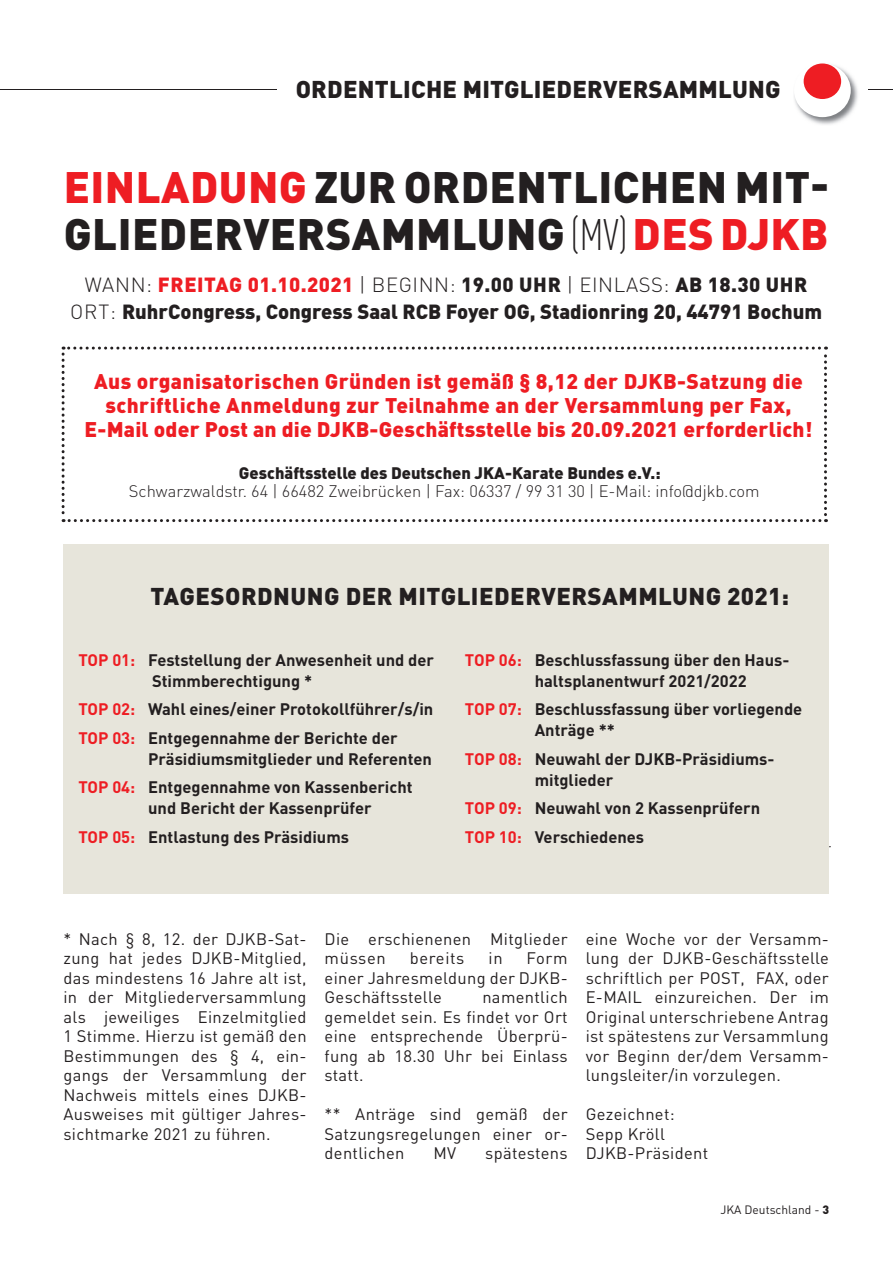
<style>
.page{position:relative;width:893px;height:1263px;background:#fff}
.page>*{position:absolute;margin:0;border:0;box-sizing:border-box;transform-origin:0 0}
.t1{font:900 43.5px/46.5px "DIN Pro";letter-spacing:.01em;color:#231f20}
.t2{font:900 24px "DIN Pro";letter-spacing:.01em;color:#231f20}
.t3{font:900 21px/24px "DIN Pro";letter-spacing:.02em;color:#ee1d23;text-align:center}
.t4{font:900 20.25px/27px "DIN Pro";color:#231f20;text-align:center}
.t5{font:16.5px/19.5px "DIN Pro";letter-spacing:.02em;color:#231f20;text-align:justify}
.t6{font:700 16.5px/21px "DIN Pro";color:#231f20}
.t7{font:300 16.5px "DIN Pro";color:#231f20}
.t8{font:900 16.5px "DIN Pro";color:#231f20}
.t9{font:16.5px "DIN Pro";letter-spacing:.04em;color:#231f20}
.t10{font:12px "DIN Pro";color:#231f20}
.s1{color:#ee1d23}
.s2{font-family:"DIN Cond";font-weight:300}
.s3{font-weight:300}
.s4{font-weight:900}
</style>
<div class="page">
<hr style="left:0;top:89px;width:893px;height:1px;background:#231f20">
<div style="left:779px;top:55px;width:88px;height:70px;background:#fff"></div>
<img style="left:794px;top:65px;width:64px;height:60px">
<div style="left:794px;top:63px;width:57px;height:54px;background:#fff;border-radius:50%"></div>
<div style="left:804px;top:63px;width:37px;height:36px;background:#ee1d23;border-radius:50%"></div>
<div style="left:277px;top:72px;width:512px;height:34px;background:#fff"></div>
<div style="left:63px;top:544px;width:766px;height:350px;background:#e7e5db"></div>
<svg style="left:62px;top:347px;width:765px;height:175px"></svg>
<h2 class="t2" style="left:296px;top:73px;width:486px">ORDENTLICHE MITGLIEDERVERSAMMLUNG</h2>
<h2 class="t2" style="left:515px;top:73px;width:267px">BERND HINSCHBERGER</h2>
<h1 class="t1" style="left:64px;top:163px;width:767px"><span class="s1">EINLADUNG</span> ZUR ORDENTLICHEN MIT-<br>GLIEDERVERSAMMLUNG <span class="s2">(MV)</span> <span class="s1">DES DJKB</span></h1>
<p class="t4" style="left:70px;top:270px;width:753px"><span class="s3">WANN:</span> <span class="s1">FREITAG 01.10.2021</span> <span class="s3">| BEGINN:</span> 19.00 UHR <span class="s3">| EINLASS:</span> AB 18.30 UHR<br><span class="s3">ORT:</span> RuhrCongress, Congress Saal RCB Foyer OG, Stadionring 20, 44791 Bochum</p>
<p class="t3" style="left:85px;top:368px;width:729px">Aus organisatorischen Gründen ist gemäß § 8,12 der DJKB-Satzung die schriftliche Anmeldung zur Teilnahme an der Versammlung per Fax,<br>E-Mail oder Post an die DJKB-Geschäftsstelle bis 20.09.2021 erforderlich!</p>
<p class="t8" style="left:239px;top:461px;width:423px">Geschäftsstelle des Deutschen JKA-Karate Bundes e.V.:</p>
<p class="t7" style="left:129px;top:480px;width:632px">Schwarzwaldstr. 64 | 66482 Zweibrücken | Fax: 06337 / 99 31 30 | E-Mail: info@djkb.com</p>
<h2 class="t2" style="left:150px;top:580px;width:640px">TAGESORDNUNG DER MITGLIEDERVERSAMMLUNG 2021:</h2>
<p class="t6" style="left:152px;top:648px;width:284px;text-indent:-74px"><span class="s1">TOP 01:</span> Feststellung der Anwesenheit und der<br>Stimmberechtigung *</p>
<p class="t6" style="left:78px;top:694px;width:356px;line-height:28.5px"><span class="s1">TOP 02:</span> Wahl eines/einer Protokollführer/s/in<br><span class="s1">TOP 03:</span> Entgegennahme der Berichte der</p>
<p class="t6" style="left:78px;top:744px;width:355px;line-height:28.5px;text-indent:70px">Präsidiumsmitglieder und Referenten<br><span class="s1">TOP 04:</span> Entgegennahme von Kassenbericht</p>
<p class="t6" style="left:78px;top:793px;width:295px;line-height:28.5px;text-indent:70px">und Bericht der Kassenprüfer<br><span class="s1">TOP 05:</span> Entlastung des Präsidiums</p>
<p class="t6" style="left:535px;top:648px;width:256px;text-indent:-70px"><span class="s1">TOP 06:</span> Beschlussfassung über den Haus&shy;haltsplanentwurf 2021/2022</p>
<p class="t6" style="left:535px;top:698px;width:269px;text-indent:-70px"><span class="s1">TOP 07:</span> Beschlussfassung über vorliegende<br>Anträge **</p>
<p class="t6" style="left:535px;top:747px;width:241px;text-indent:-70px"><span class="s1">TOP 08:</span> Neuwahl der DJKB-Präsidiums&shy;mitglieder</p>
<p class="t6" style="left:465px;top:793px;width:297px;line-height:28.5px"><span class="s1">TOP 09:</span> Neuwahl von 2 Kassenprüfern<br><span class="s1">TOP 10:</span> Verschiedenes</p>
<p class="t5" style="left:63px;top:928px;width:245px">* Nach § 8, 12. der DJKB-Sat&shy;zung hat jedes DJKB-Mitglied, das mindestens 16 Jahre alt ist, in der Mitgliederversammlung als jeweiliges Einzelmitglied 1 Stimme. Hierzu ist gemäß den Bestimmungen des § 4, ein&shy;gangs der Versammlung der Nachweis mittels eines DJKB-Ausweises mit gültiger Jahres&shy;sichtmarke 2021 zu führen.</p>
<p class="t5" style="left:325px;top:928px;width:245px">Die erschienenen Mitglieder müssen</p>
<p class="t9" style="left:410px;top:947px;width:56px">bereits</p>
<p class="t5" style="left:488px;top:948px;width:16px">in</p>
<p class="t5" style="left:325px;top:948px;width:245px;text-indent:202px">Form einer Jahresmeldung der DJKB-Geschäftsstelle</p>
<p class="t5" style="left:325px;top:987px;width:245px;text-indent:158px">namentlich gemeldet sein. Es findet vor Ort eine entsprechende Überprü&shy;fung ab 18.30 Uhr bei Einlass statt.</p>
<p class="t5" style="left:325px;top:1104px;width:245px">** Anträge sind gemäß der Satzungsregelungen einer or&shy;dentlichen</p>
<p class="t5" style="left:433px;top:1143px;width:24px">MV</p>
<p class="t5" style="left:485px;top:1143px;width:84px">spätestens</p>
<p class="t5" style="left:586px;top:928px;width:245px">eine Woche vor der Versamm&shy;lung der DJKB-Geschäftsstelle schriftlich per POST, FAX, oder E-MAIL einzureichen. Der im Original unterschriebene Antrag ist spätestens zur Versammlung vor Beginn der/dem Versamm&shy;lungsleiter/in vorzulegen.</p>
<p class="t5" style="left:586px;top:1104px;width:124px;text-align:left">Gezeichnet:<br>Sepp Kröll<br>DJKB-Präsident</p>
<p class="t10" style="left:720px;top:1202px;width:110px">JKA Deutschland - <span class="s4">3</span></p>
</div>
